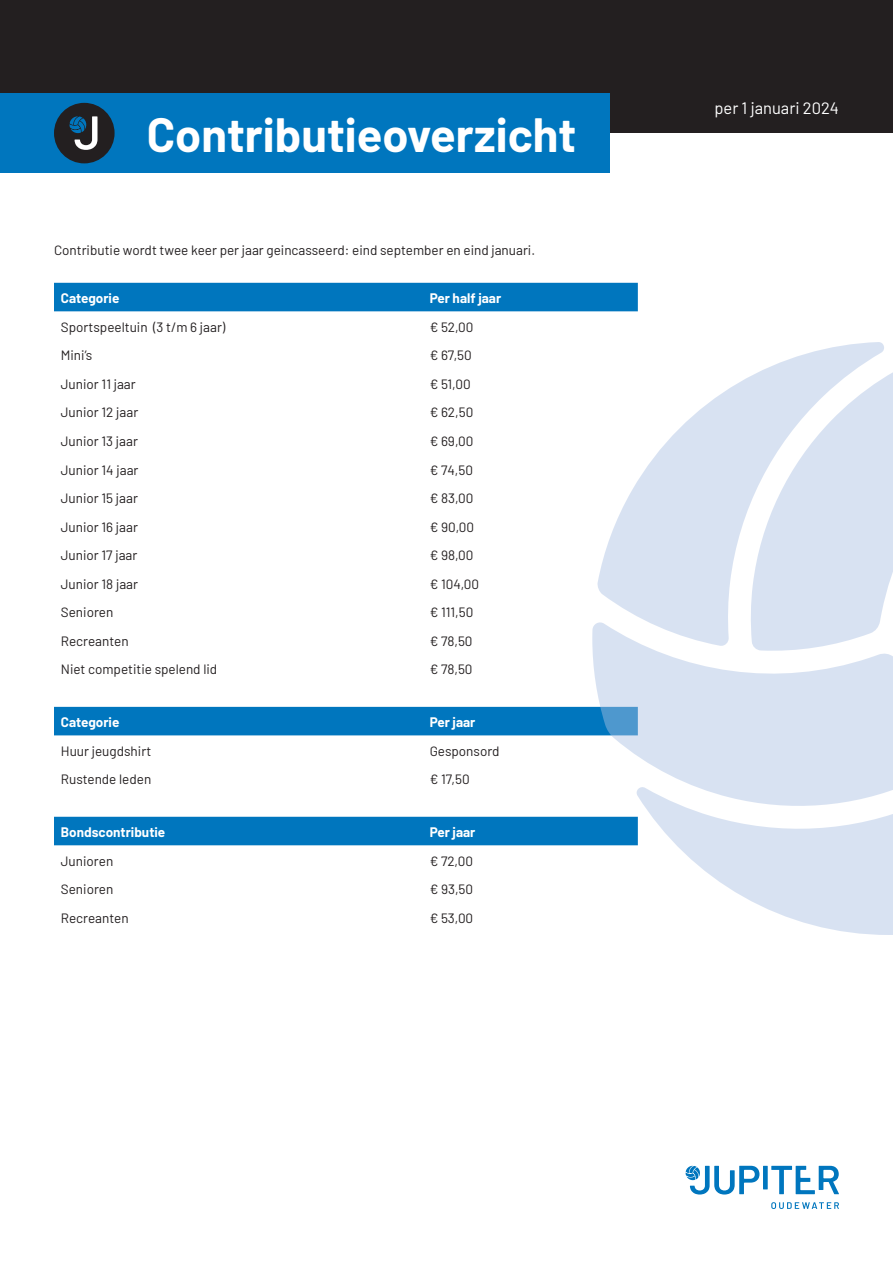
<style>
.page{position:relative;width:893px;height:1263px;background:#fff}
.page>*{position:absolute;margin:0;border:0;box-sizing:border-box;transform-origin:0 0}
.t1{font:700 46.95px "Barlow";color:#fff}
.t2{font:16.5px "Barlow";color:#fff}
.t3{font:13.5px "Barlow";color:#231f20}
.Kop_achtergrond{font:700 13.5px "Barlow";color:#fff}
</style>
<div class="page">
<div style="left:54px;top:283px;width:584px;height:28px;background:#0076be"></div>
<div style="left:54px;top:707px;width:538px;height:28px;background:#0076be"></div>
<div style="left:54px;top:817px;width:538px;height:28px;background:#0076be"></div>
<div style="left:0;top:0;width:893px;height:133px;background:#231f20"></div>
<div style="left:0;top:94px;width:609px;height:79px;background:#0076be"></div>
<div style="left:54px;top:103px;width:61px;height:60px;background:#231f20;border-radius:50%"></div>
<svg style="left:70px;top:116px;width:27px;height:34px"></svg>
<svg style="left:592px;top:342px;width:301px;height:593px;fill:#d8e2f2"></svg>
<svg style="left:771px;top:1202px;width:68px;height:7px"></svg>
<svg style="left:686px;top:1166px;width:153px;height:28px"></svg>
<p class="t1" style="left:147px;top:100px;width:431px">Contributieoverzicht</p>
<p class="t3" style="left:54px;top:240px;width:483px">Contributie wordt twee keer per jaar geincasseerd: eind september en eind januari.</p>
<p class="Kop_achtergrond" style="left:61px;top:288px;width:60px">Categorie</p>
<p class="Kop_achtergrond" style="left:430px;top:288px;width:73px">Per half jaar</p>
<p class="t3" style="left:61px;top:317px;width:166px">Sportspeeltuin (3 t/m 6 jaar)</p>
<p class="t3" style="left:430px;top:317px;width:45px">€ 52,00</p>
<p class="t3" style="left:61px;top:346px;width:33px">Mini’s</p>
<p class="t3" style="left:430px;top:346px;width:44px">€ 67,50</p>
<p class="t3" style="left:61px;top:374px;width:76px">Junior 11 jaar</p>
<p class="t3" style="left:430px;top:374px;width:42px">€ 51,00</p>
<p class="t3" style="left:61px;top:403px;width:79px">Junior 12 jaar</p>
<p class="t3" style="left:430px;top:403px;width:45px">€ 62,50</p>
<p class="t3" style="left:61px;top:431px;width:79px">Junior 13 jaar</p>
<p class="t3" style="left:430px;top:431px;width:45px">€ 69,00</p>
<p class="t3" style="left:61px;top:460px;width:79px">Junior 14 jaar</p>
<p class="t3" style="left:430px;top:460px;width:45px">€ 74,50</p>
<p class="t3" style="left:61px;top:488px;width:79px">Junior 15 jaar</p>
<p class="t3" style="left:430px;top:488px;width:45px">€ 83,00</p>
<p class="t3" style="left:61px;top:517px;width:79px">Junior 16 jaar</p>
<p class="t3" style="left:430px;top:517px;width:46px">€ 90,00</p>
<p class="t3" style="left:61px;top:546px;width:78px">Junior 17 jaar</p>
<p class="t3" style="left:430px;top:546px;width:45px">€ 98,00</p>
<p class="t3" style="left:61px;top:574px;width:79px">Junior 18 jaar</p>
<p class="t3" style="left:430px;top:574px;width:51px">€ 104,00</p>
<p class="t3" style="left:61px;top:603px;width:54px">Senioren</p>
<p class="t3" style="left:430px;top:603px;width:45px">€ 111,50</p>
<p class="t3" style="left:61px;top:631px;width:69px">Recreanten</p>
<p class="t3" style="left:430px;top:631px;width:44px">€ 78,50</p>
<p class="t3" style="left:61px;top:660px;width:158px">Niet competitie spelend lid</p>
<p class="t3" style="left:430px;top:660px;width:44px">€ 78,50</p>
<p class="Kop_achtergrond" style="left:61px;top:712px;width:60px">Categorie</p>
<p class="Kop_achtergrond" style="left:430px;top:712px;width:47px">Per jaar</p>
<p class="t3" style="left:61px;top:741px;width:92px">Huur jeugdshirt</p>
<p class="t3" style="left:430px;top:741px;width:71px">Gesponsord</p>
<p class="t3" style="left:61px;top:770px;width:92px">Rustende leden</p>
<p class="t3" style="left:430px;top:770px;width:41px">€ 17,50</p>
<p class="Kop_achtergrond" style="left:61px;top:822px;width:106px">Bondscontributie</p>
<p class="Kop_achtergrond" style="left:430px;top:822px;width:47px">Per jaar</p>
<p class="t3" style="left:61px;top:851px;width:54px">Junioren</p>
<p class="t3" style="left:430px;top:851px;width:45px">€ 72,00</p>
<p class="t3" style="left:61px;top:880px;width:54px">Senioren</p>
<p class="t3" style="left:430px;top:880px;width:45px">€ 93,50</p>
<p class="t3" style="left:61px;top:908px;width:69px">Recreanten</p>
<p class="t3" style="left:430px;top:908px;width:45px">€ 53,00</p>
<p class="t2" style="left:714px;top:96px;width:126px">per 1 januari 2024</p>
</div>
